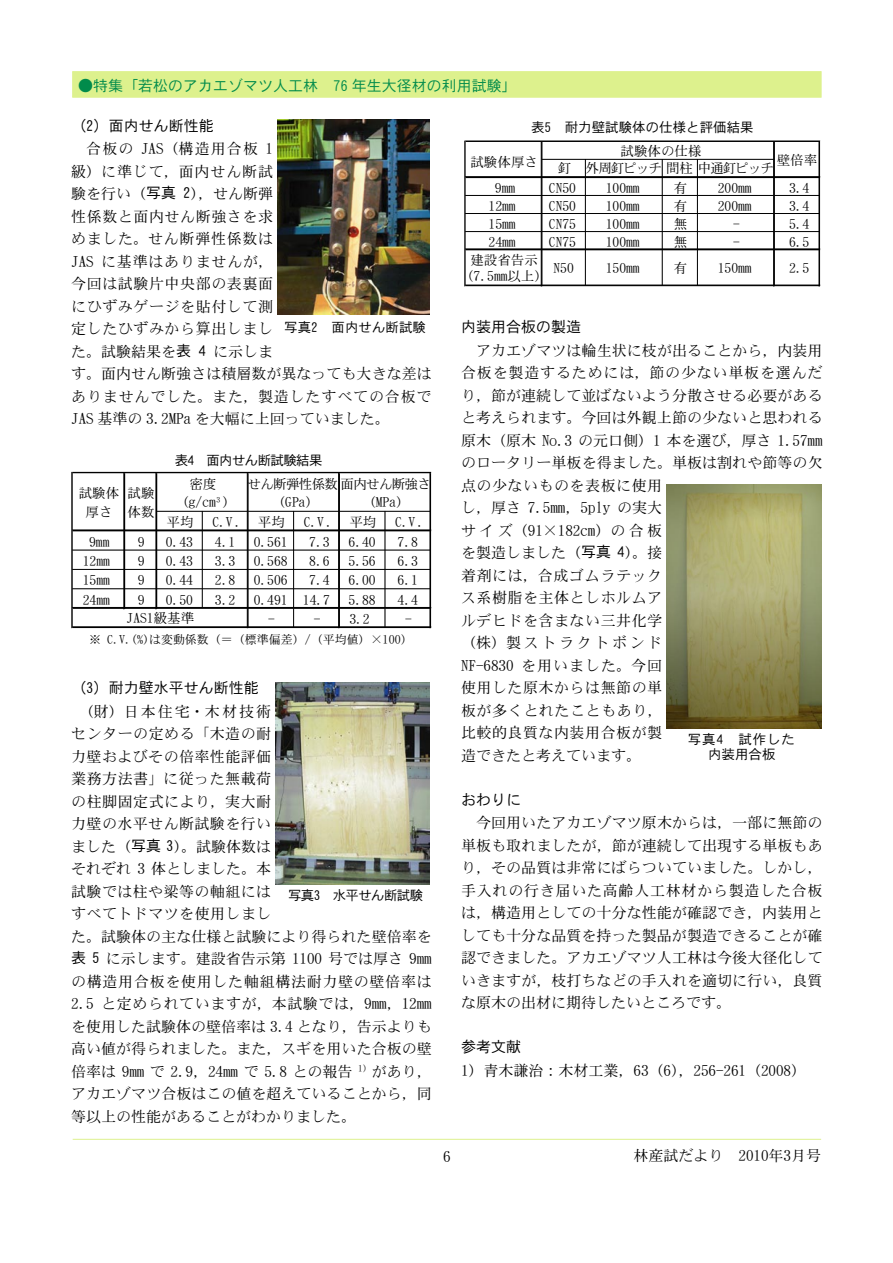
<style>
.page{position:relative;width:893px;height:1263px;background:#fff}
.page>*{position:absolute;margin:0;border:0;box-sizing:border-box;transform-origin:0 0}
.t1{font:15px/22.5px "DFHS Mincho W3 WIN RKSJ H";letter-spacing:.005em;color:#000}
.t2{font:15px/22.5px "DFHS Mincho W3 WIN RKSJ H";letter-spacing:.04em;color:#000}
.t3{font:15px "DFHS Gothic W3 WIN RKSJ H";color:#018b4b}
.t4{font:13.5px/19.6px "DFHS Mincho W3 WIN RKSJ H";color:#000}
.t5{font:13.5px "DFHS Gothic W3 WIN RKSJ H";color:#000}
.t6{font:13.5px "DFHS Gothic W3 WIN RKSJ H";letter-spacing:-.05em;color:#000}
.t7{font:13.5px "DFHS Mincho W3 WIN RKSJ H";letter-spacing:-.075em;color:#000}
.t8{font:13.5px "DFHS Mincho W3 WIN RKSJ H";letter-spacing:-.05em;color:#000}
.t9{font:13.5px/15px "DFHS Gothic W3 WIN RKSJ H";letter-spacing:.065em;color:#000}
.t10{font:12px "DFHS Mincho W3 WIN RKSJ H";color:#000}
.s1{font-family:"DFHS Gothic W3 WIN RKSJ H"}
</style>
<div class="page">
<img style="left:278px;top:120px;width:151px;height:195px">
<svg style="left:71px;top:472px;width:360px;height:156px"></svg>
<hr style="left:73px;top:627px;width:358px;height:1px;background:#000">
<img style="left:276px;top:682px;width:154px;height:202px">
<svg style="left:464px;top:141px;width:356px;height:145px"></svg>
<hr style="left:466px;top:285px;width:354px;height:1px;background:#000">
<img style="left:667px;top:485px;width:154px;height:244px">
<svg style="left:72px;top:1138px;width:750px;height:2px"></svg>
<div style="left:73px;top:72px;width:748px;height:25px;background:#ddf18d"></div>
<div style="left:73px;top:71px;width:748px;height:26px;border:1px solid #ddf18d"></div>
<p class="t3" style="left:78px;top:78px;width:440px">●特集「若松のアカエゾマツ人工林　76 年生大径材の利用試験」</p>
<p class="t2" style="left:71px;top:115px;width:362px"><span class="s1">（2）面内せん断性能<br></span>　合板の JAS（構造用合板 1<br>級）に準じて，面内せん断試<br>験を行い（<span class="s1">写真 2</span>），せん断弾<br>性係数と面内せん断強さを求<br>めました。せん断弾性係数は<br>JAS に基準はありませんが，<br>今回は試験片中央部の表裏面<br>にひずみゲージを貼付して測<br>定したひずみから算出しまし<br>た。試験結果を<span class="s1">表 4</span> に示しま<br>す。面内せん断強さは積層数が異なっても大きな差はありませんでした。また，製造したすべての合板で<br>JAS 基準の 3.2MPa を大幅に上回っていました。</p>
<p class="t5" style="left:284px;top:320px;width:143px">写真2　面内せん断試験</p>
<p class="t4" style="left:79px;top:483px;width:42px;text-align:center">試験体厚さ</p>
<p class="t4" style="left:128px;top:483px;width:28px">試験体数</p>
<p class="t6" style="left:175px;top:454px;width:149px">表4　面内せん断試験結果</p>
<p class="t4" style="left:189px;top:474px;width:28px">密度</p>
<p class="t8" style="left:248px;top:477px;width:185px">せん断弾性係数面内せん断強さ</p>
<p class="t4" style="left:182px;top:492px;width:49px">(g/cm<sup>3</sup> )</p>
<p class="t4" style="left:279px;top:492px;width:35px">(GPa)</p>
<p class="t4" style="left:369px;top:492px;width:35px">(MPa)</p>
<p class="t4" style="left:167px;top:512px;width:28px">平均</p>
<p class="t4" style="left:212px;top:512px;width:74px">C.V . 平均</p>
<p class="t4" style="left:304px;top:512px;width:74px">C.V . 平均</p>
<p class="t4" style="left:395px;top:512px;width:31px">C.V .</p>
<p class="t4" style="left:89px;top:532px;width:22px">9mm</p>
<p class="t4" style="left:138px;top:532px;width:8px">9</p>
<p class="t4" style="left:166px;top:532px;width:29px">0.43</p>
<p class="t4" style="left:215px;top:532px;width:22px">4.1</p>
<p class="t4" style="left:254px;top:532px;width:35px">0.561</p>
<p class="t4" style="left:309px;top:532px;width:22px">7.3</p>
<p class="t4" style="left:348px;top:532px;width:29px">6.40</p>
<p class="t4" style="left:398px;top:532px;width:22px">7.8</p>
<p class="t4" style="left:83px;top:551px;width:29px">12mm</p>
<p class="t4" style="left:138px;top:551px;width:8px">9</p>
<p class="t4" style="left:166px;top:551px;width:29px">0.43</p>
<p class="t4" style="left:215px;top:551px;width:22px">3.3</p>
<p class="t4" style="left:254px;top:551px;width:35px">0.568</p>
<p class="t4" style="left:309px;top:551px;width:22px">8.6</p>
<p class="t4" style="left:348px;top:551px;width:29px">5.56</p>
<p class="t4" style="left:398px;top:551px;width:22px">6.3</p>
<p class="t4" style="left:83px;top:570px;width:29px">15mm</p>
<p class="t4" style="left:138px;top:570px;width:8px">9</p>
<p class="t4" style="left:166px;top:570px;width:29px">0.44</p>
<p class="t4" style="left:215px;top:570px;width:22px">2.8</p>
<p class="t4" style="left:254px;top:570px;width:35px">0.506</p>
<p class="t4" style="left:309px;top:570px;width:22px">7.4</p>
<p class="t4" style="left:348px;top:570px;width:29px">6.00</p>
<p class="t4" style="left:398px;top:570px;width:22px">6.1</p>
<p class="t4" style="left:83px;top:590px;width:29px">24mm</p>
<p class="t4" style="left:138px;top:590px;width:8px">9</p>
<p class="t4" style="left:166px;top:590px;width:29px">0.50</p>
<p class="t4" style="left:215px;top:590px;width:22px">3.2</p>
<p class="t4" style="left:254px;top:590px;width:78px">0.491 14.7</p>
<p class="t4" style="left:348px;top:590px;width:29px">5.88</p>
<p class="t4" style="left:398px;top:590px;width:22px">4.4</p>
<p class="t4" style="left:268px;top:609px;width:8px">-</p>
<p class="t4" style="left:314px;top:609px;width:57px">- 3.2</p>
<p class="t4" style="left:405px;top:609px;width:8px">-</p>
<p class="t4" style="left:127px;top:609px;width:69px">JAS1級基準</p>
<p class="t10" style="left:89px;top:633px;width:325px">※ C.V.(%)は変動係数（＝（標準偏差）/（平均値）×100）</p>
<p class="t1" style="left:71px;top:677px;width:362px"><span class="s1">（3）耐力壁水平せん断性能<br></span>　（財）日本住宅・木材技術<br>センターの定める「木造の耐<br>力壁およびその倍率性能評価<br>業務方法書」に従った無載荷<br>の柱脚固定式により，実大耐<br>力壁の水平せん断試験を行い<br>ました（<span class="s1">写真 3</span>）。試験体数は<br>それぞれ 3 体としました。本<br>試験では柱や梁等の軸組には<br>すべてトドマツを使用しまし<br>た。試験体の主な仕様と試験により得られた壁倍率を<span class="s1">表 5</span> に示します。建設省告示第 1100 号では厚さ 9mmの構造用合板を使用した軸組構法耐力壁の壁倍率は<br>2.5 と定められていますが，本試験では，9mm，12mmを使用した試験体の壁倍率は 3.4 となり，告示よりも高い値が得られました。また，スギを用いた合板の壁倍率は 9mm で 2.9，24mm で 5.8 との報告 <sup>1）</sup>があり，アカエゾマツ合板はこの値を超えていることから，同等以上の性能があることがわかりました。</p>
<p class="t6" style="left:288px;top:889px;width:136px">写真3　水平せん断試験</p>
<p class="t5" style="left:531px;top:121px;width:224px">表5　耐力壁試験体の仕様と評価結果</p>
<p class="t4" style="left:621px;top:141px;width:83px">試験体の仕様</p>
<p class="t4" style="left:470px;top:152px;width:69px">試験体厚さ</p>
<p class="t4" style="left:777px;top:150px;width:42px">壁倍率</p>
<p class="t7" style="left:558px;top:161px;width:218px">釘 外周釘ピッチ間柱中通釘ピッチ</p>
<p class="t4" style="left:495px;top:178px;width:22px">9mm</p>
<p class="t4" style="left:549px;top:178px;width:29px">CN50</p>
<p class="t4" style="left:606px;top:178px;width:35px">100mm</p>
<p class="t4" style="left:674px;top:178px;width:15px">有</p>
<p class="t4" style="left:718px;top:178px;width:35px">200mm</p>
<p class="t4" style="left:789px;top:178px;width:22px">3.4</p>
<p class="t4" style="left:489px;top:196px;width:29px">12mm</p>
<p class="t4" style="left:549px;top:196px;width:29px">CN50</p>
<p class="t4" style="left:606px;top:196px;width:35px">100mm</p>
<p class="t4" style="left:674px;top:196px;width:15px">有</p>
<p class="t4" style="left:718px;top:196px;width:35px">200mm</p>
<p class="t4" style="left:789px;top:196px;width:22px">3.4</p>
<p class="t4" style="left:489px;top:214px;width:29px">15mm</p>
<p class="t4" style="left:549px;top:214px;width:29px">CN75</p>
<p class="t4" style="left:606px;top:214px;width:35px">100mm</p>
<p class="t4" style="left:674px;top:214px;width:15px">無</p>
<p class="t4" style="left:733px;top:214px;width:8px">-</p>
<p class="t4" style="left:789px;top:214px;width:22px">5.4</p>
<p class="t4" style="left:489px;top:232px;width:29px">24mm</p>
<p class="t4" style="left:549px;top:232px;width:29px">CN75</p>
<p class="t4" style="left:606px;top:232px;width:35px">100mm</p>
<p class="t4" style="left:674px;top:232px;width:15px">無</p>
<p class="t4" style="left:733px;top:232px;width:8px">-</p>
<p class="t4" style="left:789px;top:232px;width:22px">6.5</p>
<p class="t4" style="left:467px;top:252px;width:76px;line-height:16.4px">建設省告示(7.5mm以上)</p>
<p class="t4" style="left:553px;top:258px;width:22px">N50</p>
<p class="t4" style="left:606px;top:258px;width:35px">150mm</p>
<p class="t4" style="left:674px;top:258px;width:15px">有</p>
<p class="t4" style="left:718px;top:258px;width:35px">150mm</p>
<p class="t4" style="left:789px;top:258px;width:22px">2.5</p>
<p class="t1" style="left:461px;top:316px;width:363px"><span class="s1">内装用合板の製造<br></span>　アカエゾマツは輪生状に枝が出ることから，内装用合板を製造するためには，節の少ない単板を選んだり，節が連続して並ばないよう分散させる必要があると考えられます。今回は外観上節の少ないと思われる原木（原木 No.3 の元口側）1 本を選び，厚さ 1.57mmのロータリー単板を得ました。単板は割れや節等の欠点の少ないものを表板に使用<br>し，厚さ 7.5mm，5ply の実大<br>サイズ（91×182cm）の合板<br>を製造しました（<span class="s1">写真 4</span>）。接<br>着剤には，合成ゴムラテック<br>ス系樹脂を主体としホルムア<br>ルデヒドを含まない三井化学<br>（株）製ストラクトボンド<br>NF-6830 を用いました。今回<br>使用した原木からは無節の単<br>板が多くとれたこともあり，<br>比較的良質な内装用合板が製<br>造できたと考えています。</p>
<p class="t1" style="left:461px;top:789px;width:363px"><span class="s1">おわりに<br></span>　今回用いたアカエゾマツ原木からは，一部に無節の単板も取れましたが，節が連続して出現する単板もあり，その品質は非常にばらついていました。しかし，手入れの行き届いた高齢人工林材から製造した合板は，構造用としての十分な性能が確認でき，内装用としても十分な品質を持った製品が製造できることが確認できました。アカエゾマツ人工林は今後大径化していきますが，枝打ちなどの手入れを適切に行い，良質な原木の出材に期待したいところです。</p>
<p class="t1" style="left:461px;top:1036px;width:346px"><span class="s1">参考文献<br></span>1）青木謙治：木材工業，63（6），256-261（2008）</p>
<p class="t9" style="left:688px;top:732px;width:109px">写真4　試作した　 内装用合板</p>
<p class="t1" style="left:443px;top:1145px;width:9px">6</p>
<p class="t1" style="left:634px;top:1144px;width:189px">林産試だより　2010年3月号</p>
</div>
